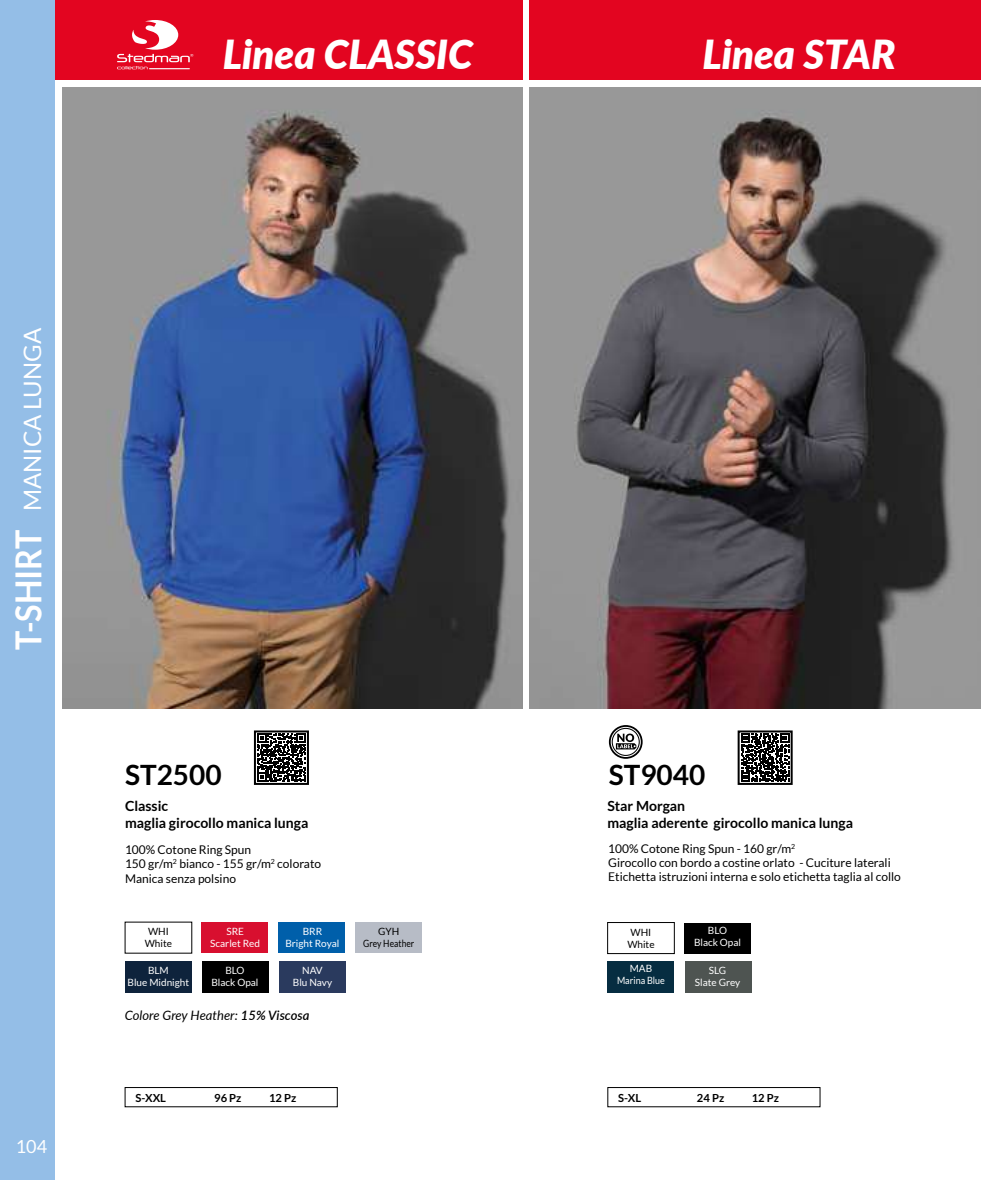
<style>
.page{position:relative;width:981px;height:1180px;background:#fff}
.page>*{position:absolute;margin:0;border:0;box-sizing:border-box;transform-origin:0 0}
.t1{font:700 44px "Lato";color:#fff;scale:.9 1}
.t2{font:italic 900 40px "Lato";color:#fff}
.t3{font:700 36px "Lato";color:#fff;scale:.9 1}
.t4{font:700 28px "Lato";color:#000}
.t5{font:24px "Lato";color:#fff}
.t6{font:18px "Lato";color:#fff}
.t7{font:700 14px/16.8px "Lato";color:#000}
.t8{font:italic 13px "Lato";color:#000}
.t9{font:12px/14.4px "Lato";color:#000}
.t10{font:700 11.2px "Lato";color:#000}
.t11{font:10px/12px "Lato";color:#fff;text-align:center}
.t12{font:10px/12px "Lato";color:#000;text-align:center}
.s1{font-weight:600}
</style>
<div class="page">
<div style="left:202px;top:922px;width:66px;height:30px;background:#d80f2f"></div>
<div style="left:684px;top:922px;width:67px;height:31px;background:#000"></div>
<div style="left:279px;top:922px;width:66px;height:30px;background:#005faa"></div>
<div style="left:356px;top:922px;width:66px;height:30px;background:#b7bcc6"></div>
<div style="left:125px;top:960px;width:67px;height:31px;background:#0e233c"></div>
<div style="left:607px;top:961px;width:67px;height:31px;background:#062d41"></div>
<div style="left:202px;top:960px;width:67px;height:31px;background:#000"></div>
<div style="left:685px;top:961px;width:66px;height:31px;background:#4e5451"></div>
<div style="left:279px;top:960px;width:67px;height:31px;background:#2a3a5e"></div>
<div style="left:607px;top:922px;width:67px;height:31px;border:1px solid #000"></div>
<svg style="left:741px;top:733px;width:48px;height:48px"></svg>
<div style="left:737px;top:730px;width:55px;height:54px;border:2px solid #000"></div>
<svg style="left:257px;top:733px;width:49px;height:48px"></svg>
<div style="left:254px;top:730px;width:55px;height:54px;border:2px solid #000"></div>
<div style="left:50px;top:0;width:472px;height:79px;background:#e30520"></div>
<div style="left:529px;top:0;width:452px;height:79px;background:#e30520"></div>
<img style="left:62px;top:88px;width:460px;height:620px">
<img style="left:529px;top:88px;width:452px;height:620px">
<div style="left:125px;top:1087px;width:212px;height:19px;border:1px solid #000"></div>
<div style="left:607px;top:1087px;width:213px;height:19px;border:1px solid #000"></div>
<svg style="left:117px;top:20px;width:76px;height:49px"></svg>
<svg style="left:610px;top:725px;width:32px;height:33px"></svg>
<div style="left:612px;top:727px;width:28px;height:28px;border:1px solid #000;border-radius:50%"></div>
<div style="left:609px;top:725px;width:33px;height:33px;border:2px solid #000;border-radius:50%"></div>
<svg style="left:616px;top:733px;width:20px;height:16px"></svg>
<div style="left:0;top:0;width:55px;height:1179px;background:#94bee7"></div>
<h2 class="t2" style="left:223px;top:25px;width:251px">Linea CLASSIC</h2>
<h2 class="t2" style="left:702px;top:25px;width:195px">Linea STAR</h2>
<h3 class="t5" style="left:19px;top:511px;width:185px;rotate:-90deg">MANICA LUNGA</h3>
<h1 class="t1" style="left:12px;top:663px;width:164px;rotate:-90deg">T-SHIRT</h1>
<h3 class="t3" style="left:8px;top:649px;width:134px;rotate:-90deg">T-SHIRT</h3>
<h3 class="t6" style="left:16px;top:1136px;width:33px">104</h3>
<h3 class="t4" style="left:125px;top:758px;width:98px">ST2500</h3>
<h3 class="t4" style="left:609px;top:758px;width:98px">ST9040</h3>
<p class="t7" style="left:125px;top:797px;width:185px">Classic<br>maglia girocollo manica lunga</p>
<p class="t9" style="left:125px;top:842px;width:198px">100% Cotone Ring Spun<br>150 gr/m<sup>2</sup> bianco - 155 gr/m<sup>2</sup> colorato<br>Manica senza polsino</p>
<p class="t7" style="left:607px;top:797px;width:247px">Star Morgan<br>maglia aderente girocollo manica lunga</p>
<p class="t9" style="left:608px;top:840px;width:294px">100% Cotone Ring Spun - 160 gr/m<sup>2<br></sup>Girocollo con bordo a costine orlato - Cuciture laterali<br>Etichetta istruzioni interna e solo etichetta taglia al collo</p>
<p class="t11" style="left:285px;top:925px;width:56px">BRR<br>Bright Royal</p>
<p class="t11" style="left:210px;top:925px;width:51px">SRE<br>Scarlet Red</p>
<p class="t12" style="left:363px;top:925px;width:52px">GYH<br>Grey Heather</p>
<p class="t11" style="left:293px;top:964px;width:41px">NAV<br>Blu Navy</p>
<p class="t12" style="left:145px;top:925px;width:29px">WHI<br>White</p>
<p class="t11" style="left:128px;top:964px;width:63px">BLM<br>Blue Midnight</p>
<p class="t11" style="left:211px;top:964px;width:49px">BLO<br>Black Opal</p>
<p class="t12" style="left:627px;top:925px;width:29px">WHI<br>White</p>
<p class="t11" style="left:694px;top:924px;width:49px">BLO<br>Black Opal</p>
<p class="t11" style="left:617px;top:962px;width:49px">MAB<br>Marina Blue</p>
<p class="t11" style="left:695px;top:963px;width:47px">SLG<br>Slate Grey</p>
<p class="t8" style="left:125px;top:1005px;width:186px">Colore Grey Heather: <span class="s1">15% Viscosa</span></p>
<p class="t10" style="left:135px;top:1091px;width:32px">S-XXL</p>
<p class="t10" style="left:618px;top:1091px;width:24px">S-XL</p>
<p class="t10" style="left:214px;top:1091px;width:29px">96 Pz</p>
<p class="t10" style="left:269px;top:1091px;width:29px">12 Pz</p>
<p class="t10" style="left:697px;top:1091px;width:29px">24 Pz</p>
<p class="t10" style="left:752px;top:1091px;width:29px">12 Pz</p>
</div>
